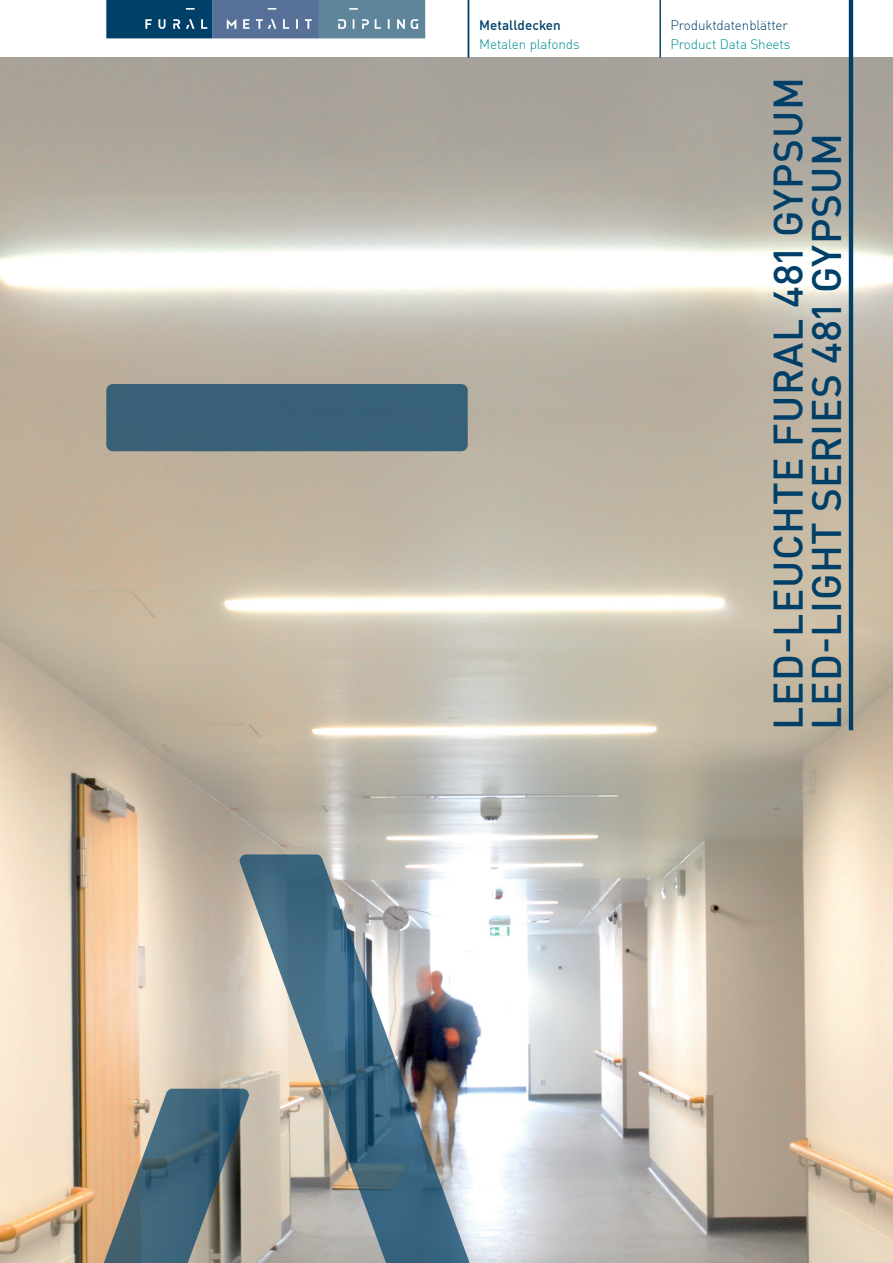
<style>
.page{position:relative;width:893px;height:1263px;background:#fff}
.page>*{position:absolute;margin:0;border:0;box-sizing:border-box;transform-origin:0 0}
.t1{font:500 40.5px/38.4px "DIN Pro";letter-spacing:.015em;color:#004068}
.t2{font:300 13.5px "DIN Pro";letter-spacing:-.01em;color:#008e90}
.t3{font:300 13.5px "DIN Pro";letter-spacing:-.01em;color:#004068}
.t4{font:500 13.5px "DIN Pro";letter-spacing:.005em;color:#004068}
</style>
<div class="page">
<img style="left:0;top:58px;width:893px;height:1205px">
<hr style="left:849px;top:0;width:4px;height:730px;background:#004068">
<svg style="left:106px;top:0;width:319px;height:38px;background:#466f8e"></svg>
<hr style="left:468px;top:0;width:1px;height:58px;background:#004068">
<hr style="left:660px;top:0;width:1px;height:58px;background:#004068">
<svg style="left:99px;top:1089px;width:139px;height:174px;background:#707a79"></svg>
<img style="left:238px;top:854px;width:236px;height:409px">
<div style="left:106px;top:384px;width:362px;height:67px;background:#386178;border-radius:6px"></div>
<p class="t4" style="left:479px;top:14px;width:83px">Metalldecken</p>
<p class="t3" style="left:670px;top:14px;width:119px">Produktdatenblätter</p>
<p class="t2" style="left:479px;top:34px;width:102px">Metalen plafonds</p>
<p class="t2" style="left:670px;top:34px;width:122px">Product Data Sheets</p>
<p class="t1" style="left:766px;top:730px;width:654px;rotate:-90deg">LED-LEUCHTE FURAL 481 GYPSUM<br>LED-LIGHT SERIES 481 GYPSUM</p>
</div>
